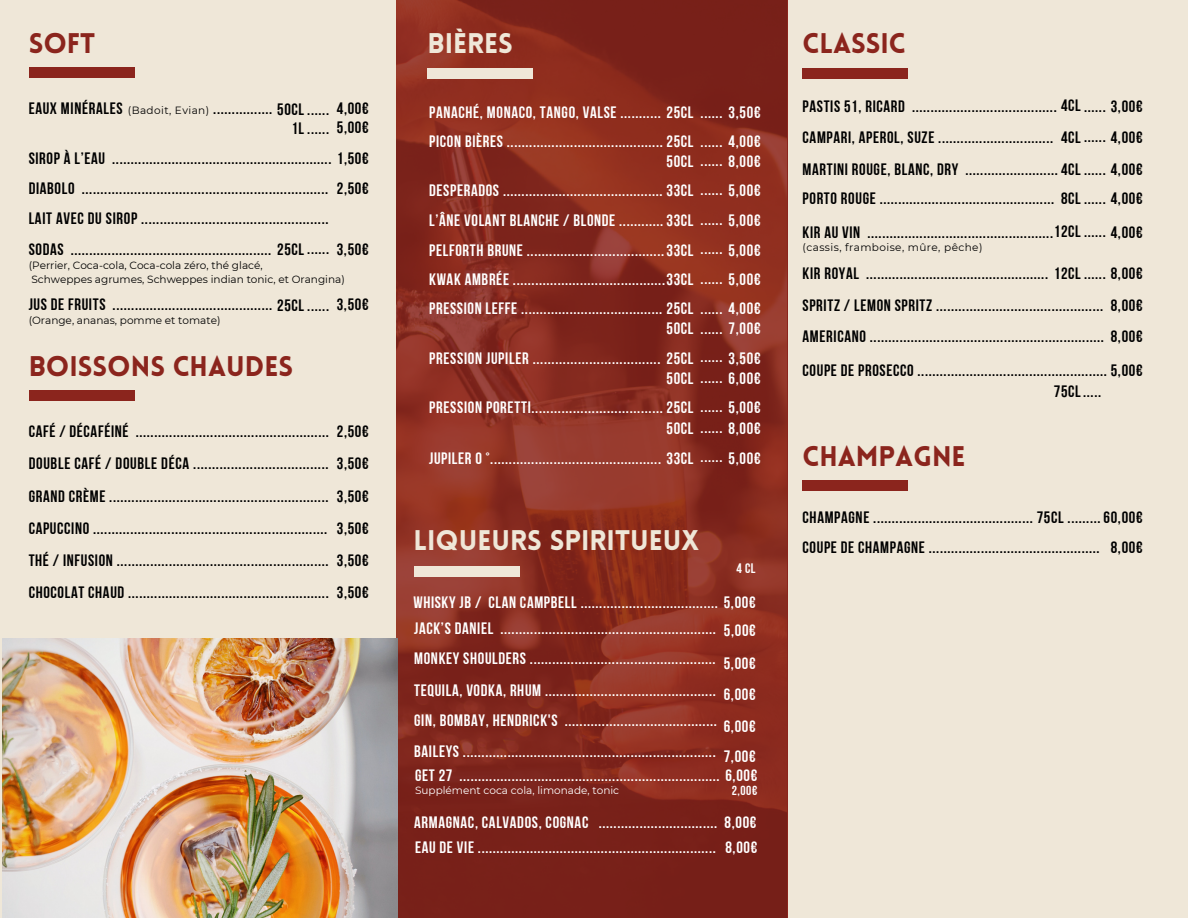
<style>
.page{position:relative;width:1188px;height:918px;background:#efe7d8}
.page>*{position:absolute;margin:0;border:0;box-sizing:border-box;transform-origin:0 0}
.t1{font:900 27.75px "Lovelo";color:#8b251d}
.t2{font:900 27.75px "Lovelo";color:#efe7d8}
.t3{font:16.5px "Bebas Neue Cyrillic";letter-spacing:.04em;color:#000}
.t4{font:16.5px "Bebas Neue Cyrillic";letter-spacing:.04em;color:#fff}
.t5{font:13.8px "Bebas Neue Cyrillic";color:#fff}
.t6{font:13.2px "Bebas Neue Cyrillic";color:#fff}
.t7{font:10.5px "Montserrat";color:#000}
.t8{font:10.5px "Montserrat";letter-spacing:.04em;color:#000}
.t9{font:10.5px "Montserrat";color:#fff}
</style>
<div class="page">
<img style="left:396px;top:0;width:391px;height:918px">
<div style="left:29px;top:67px;width:105px;height:10px;background:#8b251d"></div>
<div style="left:29px;top:390px;width:105px;height:10px;background:#8b251d"></div>
<img style="left:3px;top:638px;width:394px;height:280px">
<div style="left:803px;top:69px;width:105px;height:10px;background:#8b251d"></div>
<div style="left:803px;top:480px;width:105px;height:10px;background:#8b251d"></div>
<div style="left:427px;top:69px;width:106px;height:10px;background:#efe7d8"></div>
<div style="left:414px;top:566px;width:106px;height:11px;background:#efe7d8"></div>
<p class="t1" style="left:29px;top:32px;width:68px">SOFT</p>
<p class="t3" style="left:29px;top:102px;width:95px">EAUX MINÉRALES</p>
<p class="t8" style="left:128px;top:103px;width:83px">(Badoit, Evian)</p>
<p class="t3" style="left:213px;top:102px;width:117px">................ 50CL ......</p>
<p class="t3" style="left:337px;top:102px;width:33px">4,00€</p>
<p class="t3" style="left:291px;top:122px;width:39px">1L ......</p>
<p class="t3" style="left:337px;top:121px;width:33px">5,00€</p>
<p class="t3" style="left:29px;top:152px;width:342px">SIROP À L’EAU ........................................................... 1,50€</p>
<p class="t3" style="left:29px;top:182px;width:301px">DIABOLO ..................................................................</p>
<p class="t3" style="left:337px;top:182px;width:33px">2,50€</p>
<p class="t3" style="left:29px;top:212px;width:301px">LAIT AVEC DU SIROP ..................................................</p>
<p class="t3" style="left:29px;top:243px;width:302px">SODAS ...................................................... 25CL ......</p>
<p class="t7" style="left:29px;top:259px;width:236px">(Perrier, Coca-cola, Coca-cola zéro, thé glacé,</p>
<p class="t7" style="left:31px;top:273px;width:315px">Schweppes agrumes, Schweppes indian tonic, et Orangina)</p>
<p class="t3" style="left:337px;top:243px;width:33px">3,50€</p>
<p class="t3" style="left:29px;top:298px;width:302px">JUS DE FRUITS ........................................... 25CL ......</p>
<p class="t7" style="left:29px;top:314px;width:193px">(Orange, ananas, pomme et tomate)</p>
<p class="t3" style="left:337px;top:298px;width:33px">3,50€</p>
<p class="t1" style="left:29px;top:355px;width:266px">BOISSONS CHAUDES</p>
<p class="t3" style="left:29px;top:425px;width:302px">CAFÉ / DÉCAFÉINÉ ....................................................</p>
<p class="t3" style="left:337px;top:425px;width:33px">2,50€</p>
<p class="t3" style="left:29px;top:457px;width:301px">DOUBLE CAFÉ / DOUBLE DÉCA ....................................</p>
<p class="t3" style="left:337px;top:457px;width:33px">3,50€</p>
<p class="t3" style="left:29px;top:489px;width:301px">GRAND CRÈME ...........................................................</p>
<p class="t3" style="left:337px;top:489px;width:33px">3,50€</p>
<p class="t3" style="left:29px;top:521px;width:300px">CAPUCCINO ...............................................................</p>
<p class="t3" style="left:337px;top:521px;width:33px">3,50€</p>
<p class="t3" style="left:29px;top:554px;width:301px">THÉ / INFUSION .........................................................</p>
<p class="t3" style="left:337px;top:554px;width:33px">3,50€</p>
<p class="t3" style="left:29px;top:586px;width:302px">CHOCOLAT CHAUD ......................................................</p>
<p class="t3" style="left:337px;top:586px;width:33px">3,50€</p>
<p class="t2" style="left:427px;top:32px;width:87px">BIÈRES</p>
<p class="t4" style="left:429px;top:106px;width:333px">PANACHÉ, MONACO, TANGO, VALSE ........... 25CL ...... 3,50€</p>
<p class="t4" style="left:429px;top:135px;width:333px">PICON BIÈRES .......................................... 25CL ...... 4,00€</p>
<p class="t4" style="left:666px;top:154px;width:96px">50CL ...... 8,00€</p>
<p class="t4" style="left:429px;top:184px;width:333px">DESPERADOS ........................................... 33CL ...... 5,00€</p>
<p class="t4" style="left:429px;top:214px;width:333px">L’ÂNE VOLANT BLANCHE / BLONDE ............33CL ...... 5,00€</p>
<p class="t4" style="left:429px;top:243px;width:333px">PELFORTH BRUNE .....................................33CL ...... 5,00€</p>
<p class="t4" style="left:429px;top:273px;width:333px">KWAK AMBRÉE .........................................33CL ...... 5,00€</p>
<p class="t4" style="left:429px;top:301px;width:333px">PRESSION LEFFE ...................................... 25CL ...... 4,00€</p>
<p class="t4" style="left:666px;top:322px;width:96px">50CL ...... 7,00€</p>
<p class="t4" style="left:429px;top:351px;width:333px">PRESSION JUPILER .................................. 25CL ...... 3,50€</p>
<p class="t4" style="left:666px;top:371px;width:96px">50CL ...... 6,00€</p>
<p class="t4" style="left:429px;top:401px;width:333px">PRESSION PORETTI................................... 25CL ...... 5,00€</p>
<p class="t4" style="left:666px;top:422px;width:96px">50CL ...... 8,00€</p>
<p class="t4" style="left:429px;top:451px;width:333px">JUPILER 0 °.............................................. 33CL ...... 5,00€</p>
<p class="t2" style="left:413px;top:529px;width:287px">LIQUEURS SPIRITUEUX</p>
<p class="t5" style="left:736px;top:563px;width:21px">4CL</p>
<p class="t4" style="left:413px;top:595px;width:344px">WHISKY JB / CLAN CAMPBELL ..................................... 5,00€</p>
<p class="t4" style="left:414px;top:621px;width:303px">JACK’S DANIEL ..........................................................</p>
<p class="t4" style="left:724px;top:657px;width:33px">5,00€</p>
<p class="t4" style="left:724px;top:623px;width:33px">5,00€</p>
<p class="t4" style="left:414px;top:652px;width:303px">MONKEY SHOULDERS ..................................................</p>
<p class="t4" style="left:414px;top:684px;width:303px">TEQUILA, VODKA, RHUM ..............................................</p>
<p class="t4" style="left:724px;top:688px;width:33px">6,00€</p>
<p class="t4" style="left:414px;top:714px;width:304px">GIN, BOMBAY, HENDRICK'S .........................................</p>
<p class="t4" style="left:724px;top:720px;width:33px">6,00€</p>
<p class="t4" style="left:414px;top:745px;width:303px">BAILEYS ....................................................................</p>
<p class="t4" style="left:724px;top:750px;width:33px">7,00€</p>
<p class="t4" style="left:415px;top:769px;width:344px">GET 27 ...................................................................... 6,00€</p>
<p class="t9" style="left:415px;top:783px;width:206px">Supplément coca cola, limonade, tonic</p>
<p class="t6" style="left:732px;top:785px;width:27px">2,00€</p>
<p class="t4" style="left:414px;top:816px;width:344px">ARMAGNAC, CALVADOS, COGNAC ................................ 8,00€</p>
<p class="t4" style="left:415px;top:840px;width:302px">EAU DE VIE ................................................................</p>
<p class="t4" style="left:725px;top:840px;width:33px">8,00€</p>
<p class="t1" style="left:803px;top:32px;width:105px">CLASSIC</p>
<p class="t3" style="left:803px;top:99px;width:342px">PASTIS 51, RICARD ....................................... 4CL ...... 3,00€</p>
<p class="t3" style="left:803px;top:131px;width:252px">CAMPARI, APEROL, SUZE ...............................</p>
<p class="t3" style="left:1061px;top:131px;width:83px">4CL ...... 4,00€</p>
<p class="t3" style="left:803px;top:162px;width:342px">MARTINI ROUGE, BLANC, DRY .........................4CL ...... 4,00€</p>
<p class="t3" style="left:803px;top:192px;width:342px">PORTO ROUGE ............................................... 8CL ...... 4,00€</p>
<p class="t3" style="left:803px;top:225px;width:342px">KIR AU VIN ..................................................12CL ...... 4,00€</p>
<p class="t8" style="left:803px;top:240px;width:181px">(cassis, framboise, mûre, pêche)</p>
<p class="t3" style="left:803px;top:267px;width:342px">KIR ROYAL ................................................. 12CL ...... 8,00€</p>
<p class="t3" style="left:803px;top:298px;width:302px">SPRITZ / LEMON SPRITZ .............................................</p>
<p class="t3" style="left:1111px;top:298px;width:33px">8,00€</p>
<p class="t3" style="left:803px;top:330px;width:342px">AMERICANO ............................................................... 8,00€</p>
<p class="t3" style="left:803px;top:363px;width:342px">COUPE DE PROSECCO ................................................... 5,00€</p>
<p class="t3" style="left:1054px;top:384px;width:49px">75CL.....</p>
<p class="t1" style="left:803px;top:445px;width:165px">CHAMPAGNE</p>
<p class="t3" style="left:803px;top:510px;width:342px">CHAMPAGNE ........................................... 75CL .........60,00€</p>
<p class="t3" style="left:803px;top:541px;width:299px">COUPE DE CHAMPAGNE ..............................................</p>
<p class="t3" style="left:1111px;top:541px;width:33px">8,00€</p>
</div>
